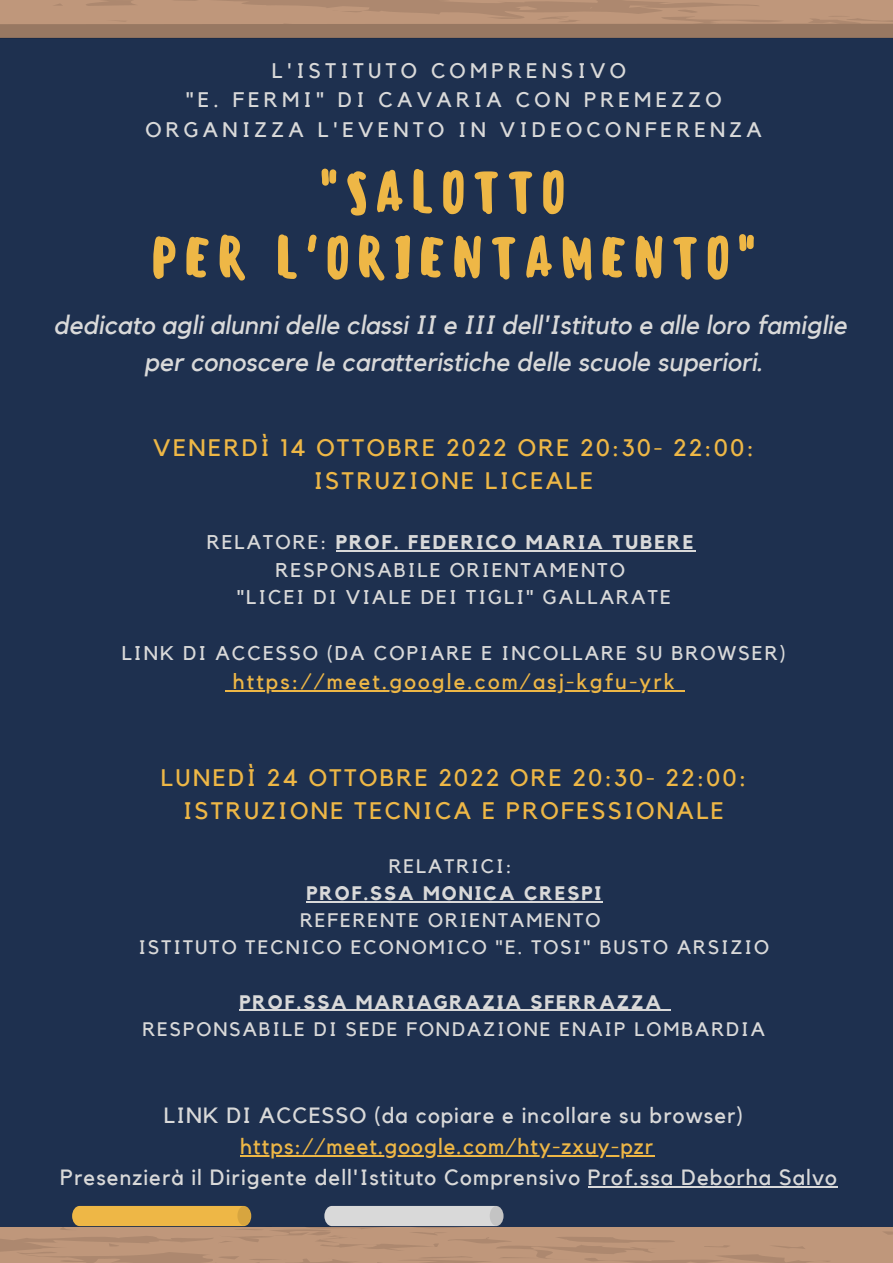
<style>
.page{position:relative;width:893px;height:1263px;background:#1e304f}
.page>*{position:absolute;margin:0;border:0;box-sizing:border-box;transform-origin:0 0}
.t1{font:500 55.05px/65.5px "Sensei";letter-spacing:.1em;color:#eeb746;text-align:center}
.t2{font:italic 26.4px/36.8px "Kollektif";color:#d9d9d9;text-align:center}
.t3{font:23.85px/33.2px "Kollektif";letter-spacing:.1em;color:#eeb746;text-align:center}
.t4{font:21.98px "Kollektif";letter-spacing:.05em;color:#d9d9d9}
.t5{font:21.98px "Kollektif";letter-spacing:.05em;color:#eeb746}
.t6{font:21.75px "Kollektif";letter-spacing:.1em;color:#eeb746}
.t7{font:21.08px/29.2px "Kollektif";letter-spacing:.2em;color:#d9d9d9;text-align:center}
.t8{font:19.8px/27.6px "Kollektif";letter-spacing:.1em;color:#d9d9d9;text-align:center}
.t9{font:19.5px/27px "Kollektif";letter-spacing:.1em;color:#d9d9d9;text-align:center}
.t10{font:700 19.5px "Kollektif";letter-spacing:.1em;color:#d9d9d9}
.s1{font-weight:700}
</style>
<div class="page">
<hr style="left:336px;top:550px;width:359px;height:2px;background:#d9d9d9">
<svg style="left:225px;top:690px;width:8px;height:2px"></svg>
<hr style="left:233px;top:690px;width:444px;height:2px;background:#eeb746">
<svg style="left:677px;top:690px;width:7px;height:2px"></svg>
<hr style="left:306px;top:901px;width:297px;height:2px;background:#d9d9d9">
<hr style="left:239px;top:1010px;width:110px;height:1px;background:#d9d9d9">
<hr style="left:356px;top:1010px;width:307px;height:1px;background:#d9d9d9">
<hr style="left:240px;top:1155px;width:414px;height:1px;background:#eeb746">
<hr style="left:588px;top:1186px;width:250px;height:1px;background:#d9d9d9">
<p class="t7" style="left:145px;top:57px;width:618px">L'ISTITUTO COMPRENSIVO<br>"E. FERMI" DI CAVARIA CON PREMEZZO<br>ORGANIZZA L'EVENTO IN VIDEOCONFERENZA</p>
<h1 class="t1" style="left:151px;top:160px;width:607px">"SALOTTO<br>PER L'ORIENTAMENTO"</h1>
<h2 class="t2" style="left:54px;top:307px;width:795px">dedicato agli alunni delle classi II e III dell'Istituto e alle loro famiglie per conoscere le caratteristiche delle scuole superiori.</h2>
<p class="t3" style="left:153px;top:432px;width:602px">VENERDÌ 14 OTTOBRE 2022 ORE 20:30- 22:00:<br>ISTRUZIONE LICEALE</p>
<p class="t8" style="left:207px;top:529px;width:488px">RELATORE: <span class="s1">PROF. FEDERICO MARIA TUBERE<br></span>RESPONSABILE ORIENTAMENTO<br>"LICEI DI VIALE DEI TIGLI" GALLARATE</p>
<p class="t8" style="left:122px;top:640px;width:665px">LINK DI ACCESSO (DA COPIARE E INCOLLARE SU BROWSER)</p>
<p class="t6" style="left:233px;top:672px;width:443px">https://meet.google.com/asj-kgfu-yrk</p>
<p class="t3" style="left:161px;top:762px;width:587px">LUNEDÌ 24 OTTOBRE 2022 ORE 20:30- 22:00:<br>ISTRUZIONE TECNICA E PROFESSIONALE</p>
<p class="t9" style="left:389px;top:854px;width:124px">RELATRICI:</p>
<p class="t10" style="left:306px;top:885px;width:296px">PROF.SSA MONICA CRESPI</p>
<p class="t9" style="left:138px;top:908px;width:632px">REFERENTE ORIENTAMENTO<br>ISTITUTO TECNICO ECONOMICO "E. TOSI" BUSTO ARSIZIO</p>
<p class="t10" style="left:239px;top:993px;width:423px">PROF.SSA MARIAGRAZIA SFERRAZZA</p>
<p class="t9" style="left:142px;top:1016px;width:624px">RESPONSABILE DI SEDE FONDAZIONE ENAIP LOMBARDIA</p>
<p class="t4" style="left:164px;top:1105px;width:581px">LINK DI ACCESSO (da copiare e incollare su browser)</p>
<p class="t5" style="left:240px;top:1136px;width:414px">https://meet.google.com/hty-zxuy-pzr</p>
<p class="t4" style="left:60px;top:1167px;width:778px">Presenzierà il Dirigente dell'Istituto Comprensivo Prof.ssa Deborha Salvo</p>
</div>
